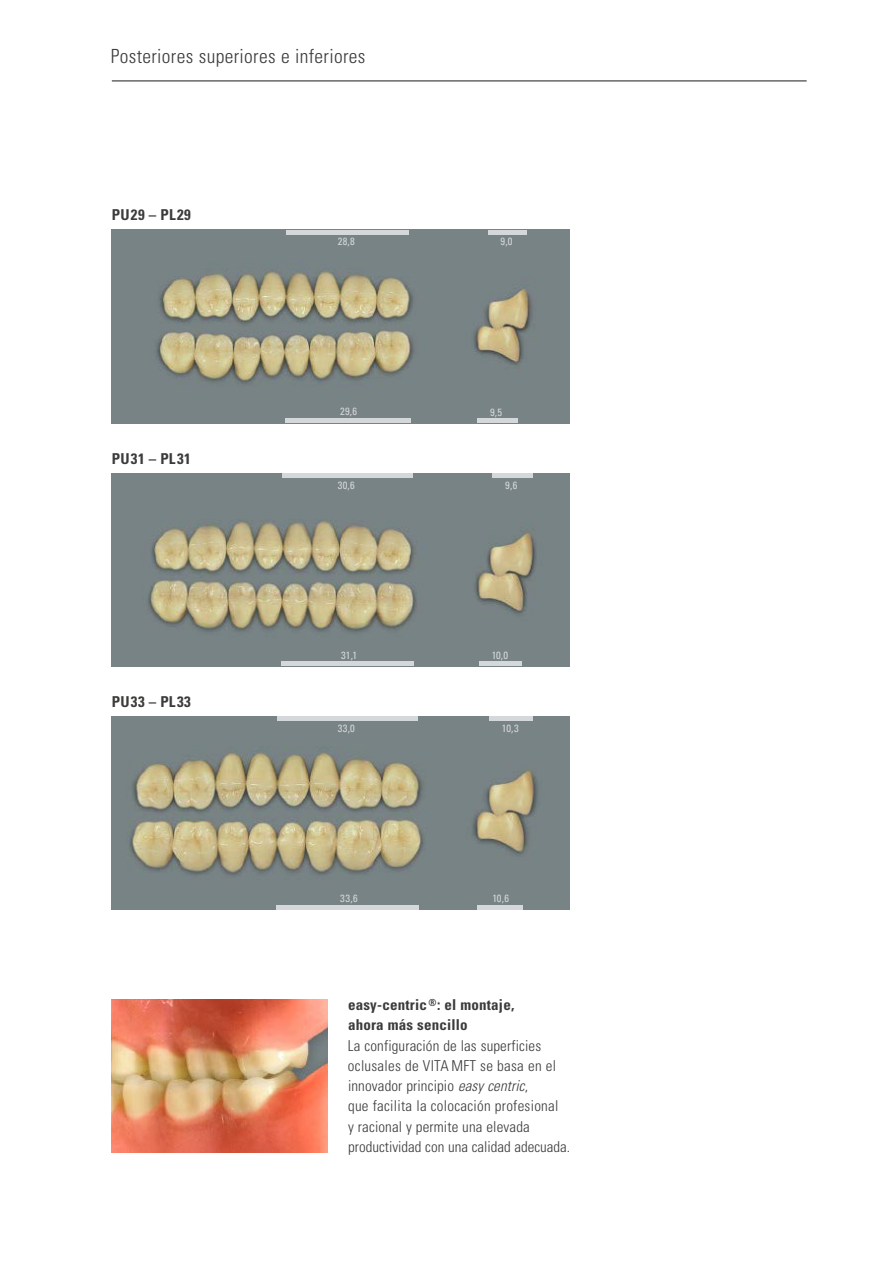
<style>
.page{position:relative;width:893px;height:1263px;background:#fff}
.page>*{position:absolute;margin:0;border:0;box-sizing:border-box;transform-origin:0 0}
.t1{font:300 condensed 19.5px "Univers LT";letter-spacing:.02em;color:#3b3b3a}
.t2{font:300 condensed 15px/20.2px "Univers LT";letter-spacing:.01em;color:#3b3b3a}
.t3{font:700 condensed 15px/20.2px "Univers LT";letter-spacing:.015em;color:#3b3b3a}
.t4{font:700 condensed 15px "Univers LT";letter-spacing:.04em;color:#3b3b3a}
.t5{font:condensed 10.5px "Univers LT";letter-spacing:.04em;color:#d5d8da}
.s1{font-style:italic}
</style>
<div class="page">
<img style="left:112px;top:230px;width:458px;height:193px">
<hr style="left:287px;top:230px;width:122px;height:4px;background:#d5d8da">
<hr style="left:489px;top:230px;width:38px;height:4px;background:#d5d8da">
<div style="left:285px;top:418px;width:126px;height:5px;background:#d5d8da"></div>
<div style="left:477px;top:418px;width:41px;height:5px;background:#d5d8da"></div>
<img style="left:112px;top:473px;width:458px;height:193px">
<div style="left:282px;top:473px;width:130px;height:5px;background:#d5d8da"></div>
<div style="left:492px;top:473px;width:41px;height:5px;background:#d5d8da"></div>
<hr style="left:281px;top:662px;width:132px;height:4px;background:#d5d8da">
<hr style="left:480px;top:662px;width:42px;height:4px;background:#d5d8da">
<img style="left:112px;top:716px;width:458px;height:193px">
<div style="left:278px;top:716px;width:140px;height:5px;background:#d5d8da"></div>
<div style="left:489px;top:716px;width:44px;height:5px;background:#d5d8da"></div>
<hr style="left:276px;top:905px;width:143px;height:4px;background:#d5d8da">
<hr style="left:477px;top:905px;width:45px;height:4px;background:#d5d8da">
<img style="left:112px;top:999px;width:216px;height:153px">
<hr style="left:112px;top:81px;width:695px;height:1px;background:#1a1a1a">
<h1 class="t1" style="left:111px;top:45px;width:256px">Posteriores superiores e inferiores</h1>
<p class="t4" style="left:112px;top:206px;width:81px">PU29 – PL29</p>
<p class="t4" style="left:112px;top:449px;width:81px">PU31 – PL31</p>
<p class="t4" style="left:112px;top:692px;width:81px">PU33 – PL33</p>
<p class="t5" style="left:338px;top:235px;width:19px">28,8</p>
<p class="t5" style="left:501px;top:235px;width:14px">9,0</p>
<p class="t5" style="left:340px;top:405px;width:19px">29,6</p>
<p class="t5" style="left:490px;top:405px;width:14px">9,5</p>
<p class="t5" style="left:338px;top:478px;width:19px">30,6</p>
<p class="t5" style="left:505px;top:478px;width:14px">9,6</p>
<p class="t5" style="left:341px;top:648px;width:18px">31,1</p>
<p class="t5" style="left:492px;top:648px;width:18px">10,0</p>
<p class="t5" style="left:338px;top:721px;width:19px">33,0</p>
<p class="t5" style="left:502px;top:721px;width:18px">10,3</p>
<p class="t5" style="left:340px;top:891px;width:19px">33,6</p>
<p class="t5" style="left:492px;top:891px;width:18px">10,6</p>
<p class="t3" style="left:348px;top:995px;width:168px">easy-centric <sup>®</sup>: el montaje, ahora más sencillo</p>
<p class="t2" style="left:348px;top:1035px;width:224px">La configuración de las superficies oclusales de VITA MFT se basa en el innovador principio <span class="s1">easy centric</span>,<br>que facilita la colocación profesional<br>y racional y permite una elevada productividad con una calidad adecuada.</p>
</div>
